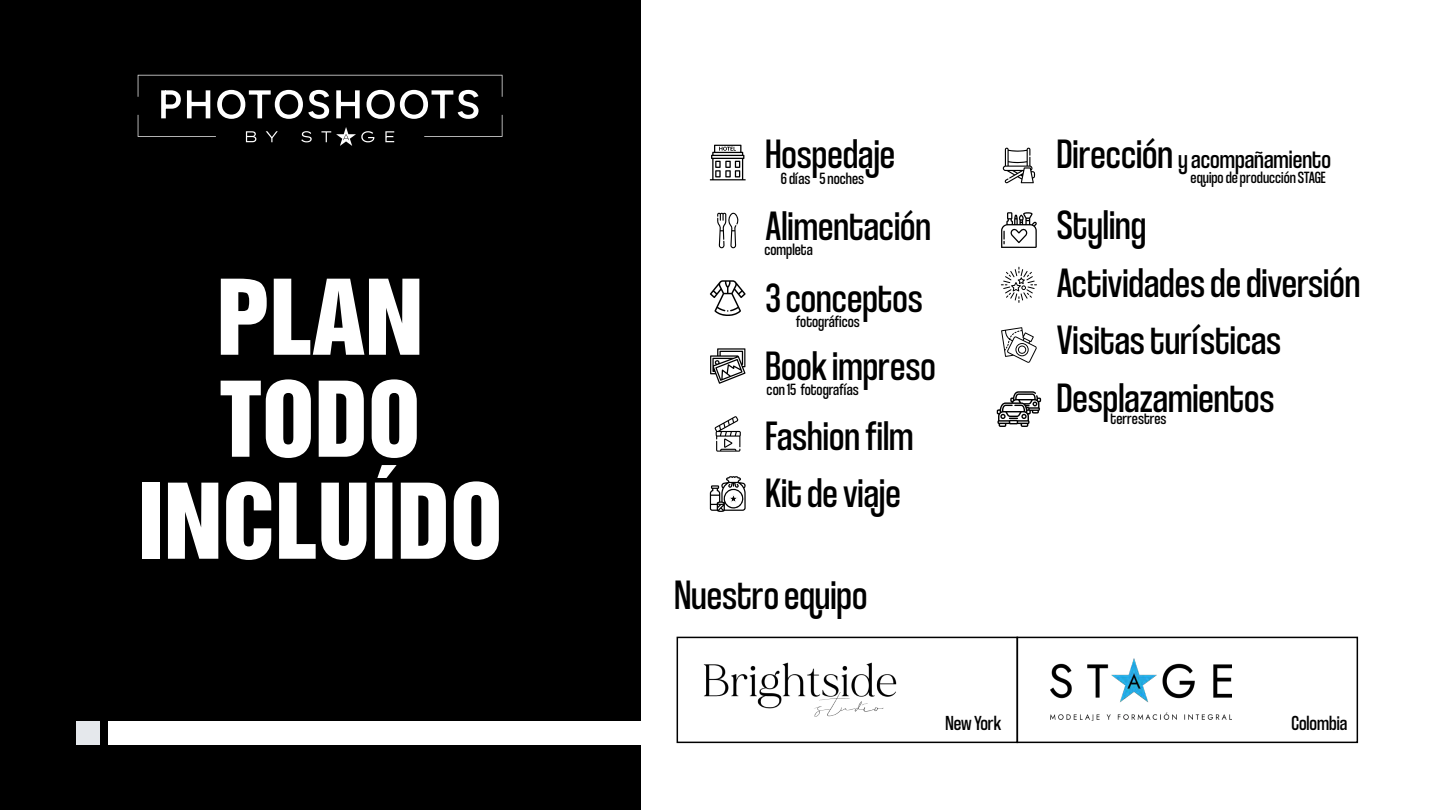
<style>
.page{position:relative;width:1440px;height:810px;background:#fff}
.page>*{position:absolute;margin:0;border:0;box-sizing:border-box;transform-origin:0 0}
.t1{font:95.25px/102px "VI Quan Tu Hoa";color:#fff;text-align:center}
.t2{font:42.9px/57.7px "Coolvetica Condensed Rg";color:#000}
.t3{font:26.92px "Coolvetica Condensed Rg";color:#000}
.t4{font:21.23px "Coolvetica Condensed Rg";color:#000}
.t5{font:17.02px "Coolvetica Condensed Rg";color:#000}
.s1{font-size:42.9px}
</style>
<div class="page">
<div style="left:0;top:0;width:640px;height:810px;background:#000"></div>
<div style="left:77px;top:722px;width:23px;height:23px;background:#e5e8ec"></div>
<div style="left:108px;top:722px;width:534px;height:23px;background:#fff"></div>
<svg style="left:138px;top:75px;width:364px;height:71px"></svg>
<svg style="left:997px;top:391px;width:44px;height:36px"></svg>
<svg style="left:1001px;top:267px;width:36px;height:36px"></svg>
<svg style="left:1001px;top:327px;width:36px;height:36px"></svg>
<svg style="left:1003px;top:148px;width:32px;height:35px"></svg>
<svg style="left:1001px;top:212px;width:36px;height:36px"></svg>
<svg style="left:710px;top:145px;width:36px;height:35px"></svg>
<svg style="left:717px;top:212px;width:22px;height:36px"></svg>
<svg style="left:710px;top:348px;width:35px;height:36px"></svg>
<svg style="left:714px;top:416px;width:27px;height:36px"></svg>
<svg style="left:710px;top:280px;width:36px;height:36px"></svg>
<svg style="left:710px;top:476px;width:36px;height:36px"></svg>
<div style="left:677px;top:637px;width:341px;height:106px;border:2px solid #000"></div>
<div style="left:1016px;top:637px;width:342px;height:106px;border:2px solid #000"></div>
<img style="left:703px;top:662px;width:194px;height:55px">
<img style="left:1050px;top:659px;width:181px;height:62px">
<h1 class="t1" style="left:138px;top:256px;width:367px">PLAN<br>TODO<br>INCLUÍDO</h1>
<p class="t2" style="left:766px;top:124px;width:131px">Hospedaje</p>
<p class="t5" style="left:781px;top:168px;width:31px">6 días</p>
<p class="t5" style="left:819px;top:168px;width:46px">5 noches</p>
<p class="t2" style="left:766px;top:195px;width:167px">Alimentación</p>
<p class="t5" style="left:764px;top:239px;width:50px">completa</p>
<p class="t2" style="left:766px;top:267px;width:159px">3 conceptos</p>
<p class="t5" style="left:796px;top:311px;width:65px">fotográficos</p>
<p class="t2" style="left:766px;top:335px;width:172px">Book impreso</p>
<p class="t5" style="left:767px;top:379px;width:94px">con 15 fotografías</p>
<p class="t2" style="left:766px;top:406px;width:150px;line-height:57px">Fashion film<br>Kit de viaje</p>
<p class="t2" style="left:675px;top:564px;width:194px">Nuestro equipo</p>
<p class="t3" style="left:1057px;top:142px;width:276px"><span class="s1">Dirección</span> y acompañamiento</p>
<p class="t5" style="left:1191px;top:167px;width:137px">equipo de producción STAGE</p>
<p class="t2" style="left:1057px;top:195px;width:305px">Styling<br>Actividades de diversión<br>Visitas turísticas<br>Desplazamientos</p>
<p class="t5" style="left:1111px;top:408px;width:58px">terrestres</p>
<p class="t4" style="left:945px;top:709px;width:57px">New York</p>
<p class="t4" style="left:1291px;top:709px;width:58px">Colombia</p>
</div>
